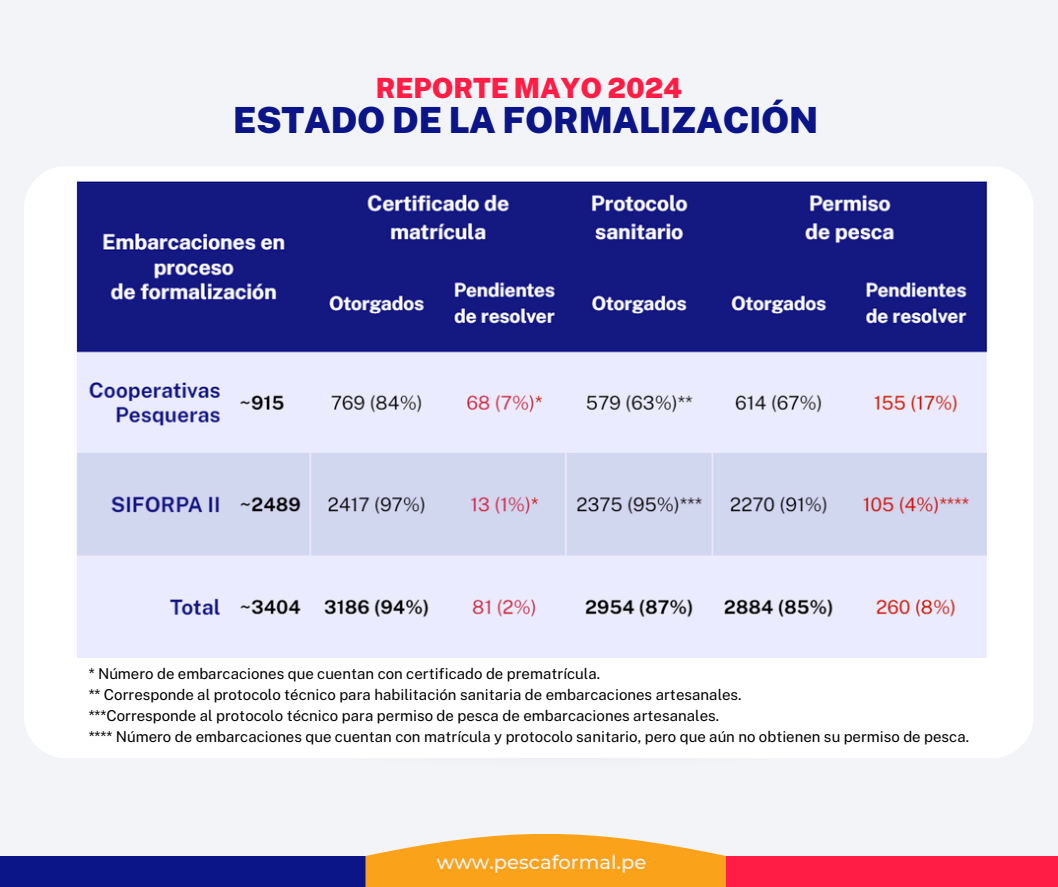
<style>
.page{position:relative;width:1058px;height:887px;background:#fff}
.page>*{position:absolute;margin:0;border:0;box-sizing:border-box;transform-origin:0 0}
.t1{font:900 36px "Public Sans";letter-spacing:-.005em;color:#0b1587}
.t2{font:900 27.9px "Public Sans";letter-spacing:-.005em;color:#ff1d45}
.t3{font:500 19.5px "Montserrat";color:#f4f4f4}
.t4{font:15px "Public Sans";color:#000}
</style>
<div class="page">
<div style="left:0;top:0;width:1058px;height:886px;background:#f2f4f7"></div>
<div style="left:0;top:856px;width:368px;height:30px;background:#0b1587"></div>
<div style="left:689px;top:856px;width:369px;height:30px;background:#ff1d45"></div>
<div style="left:24px;top:166px;width:1009px;height:592px;background:#fff;border-radius:42px"></div>
<svg style="left:365px;top:834px;width:361px;height:52px;fill:#faa219"></svg>
<img style="left:76px;top:181px;width:911px;height:476px">
<p class="t2" style="left:376px;top:71px;width:308px">REPORTE MAYO 2024</p>
<p class="t1" style="left:233px;top:99px;width:586px">ESTADO DE LA FORMALIZACIÓN</p>
<p class="t4" style="left:89px;top:664px;width:513px">* Número de embarcaciones que cuentan con certificado de prematrícula.</p>
<p class="t4" style="left:89px;top:685px;width:654px">** Corresponde al protocolo técnico para habilitación sanitaria de embarcaciones artesanales.</p>
<p class="t4" style="left:89px;top:706px;width:632px">***Corresponde al protocolo técnico para permiso de pesca de embarcaciones artesanales.</p>
<p class="t4" style="left:89px;top:727px;width:882px">**** Número de embarcaciones que cuentan con matrícula y protocolo sanitario, pero que aún no obtienen su permiso de pesca.</p>
<p class="t3" style="left:437px;top:850px;width:211px">www.pescaformal.pe</p>
</div>
